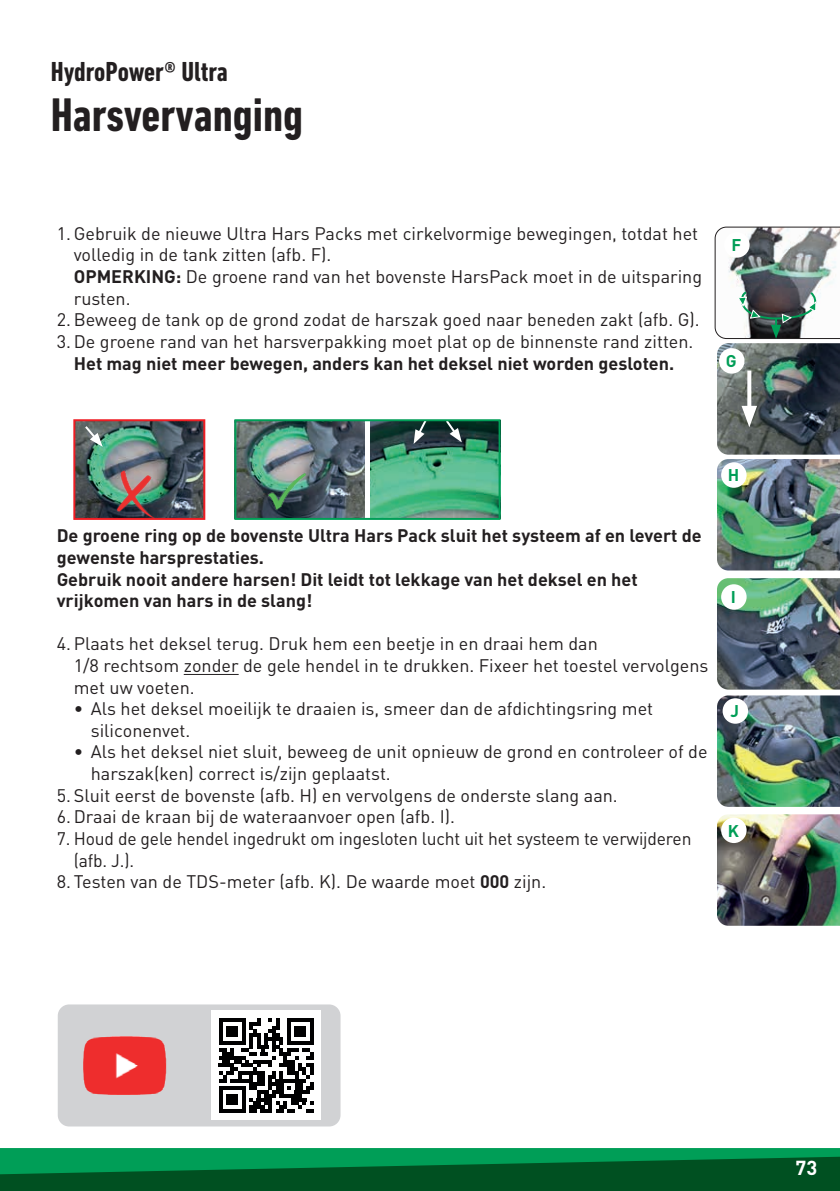
<style>
.page{position:relative;width:840px;height:1191px;background:#fff}
.page>*{position:absolute;margin:0;border:0;box-sizing:border-box;transform-origin:0 0}
.t1{font:700 condensed 48px "DIN Next LT Pro";color:#231f20}
.t2{font:700 condensed 28px "DIN Next LT Pro";letter-spacing:-.005em;color:#231f20}
.t3{font:700 20px "DIN Pro";color:#fff}
.t4{font:18px/21.6px "DIN Pro";color:#231f20}
.t5{font:700 18px/21.6px "DIN Pro";color:#231f20}
.t6{font:700 16.8px "DIN Pro";color:#009e57}
.s1{font-weight:700}
</style>
<div class="page">
<svg style="left:0;top:1047px;width:839px;height:144px"></svg>
<img style="left:76px;top:422px;width:126px;height:95px">
<div style="left:73px;top:419px;width:132px;height:101px;border:2px solid #ee1d23"></div>
<img style="left:115px;top:469px;width:41px;height:49px">
<svg style="left:83px;top:424px;width:20px;height:23px"></svg>
<img style="left:237px;top:422px;width:127px;height:95px">
<img style="left:370px;top:422px;width:127px;height:95px">
<img style="left:266px;top:470px;width:42px;height:42px">
<svg style="left:413px;top:422px;width:15px;height:22px"></svg>
<svg style="left:444px;top:422px;width:17px;height:20px"></svg>
<div style="left:234px;top:419px;width:266px;height:101px;border:2px solid #009e57"></div>
<div style="left:58px;top:1004px;width:282px;height:122px;background:#d1d2d4;border-radius:11px"></div>
<img style="left:83px;top:1036px;width:84px;height:58px">
<div style="left:211px;top:1010px;width:110px;height:110px;background:#fff"></div>
<svg style="left:219px;top:1018px;width:94px;height:94px"></svg>
<img style="left:717px;top:459px;width:122px;height:111px">
<div style="left:720px;top:462px;width:26px;height:26px;background:#fff;border-radius:50%"></div>
<img style="left:717px;top:578px;width:122px;height:111px">
<div style="left:720px;top:584px;width:26px;height:26px;background:#fff;border-radius:50%"></div>
<img style="left:717px;top:814px;width:122px;height:111px">
<div style="left:720px;top:817px;width:26px;height:26px;background:#fff;border-radius:50%"></div>
<img style="left:717px;top:695px;width:122px;height:112px">
<div style="left:722px;top:698px;width:25px;height:25px;background:#fff;border-radius:50%"></div>
<img style="left:714px;top:227px;width:125px;height:112px">
<img style="left:717px;top:343px;width:122px;height:111px">
<div style="left:718px;top:348px;width:26px;height:25px;background:#fff;border-radius:50%"></div>
<svg style="left:746px;top:370px;width:4px;height:36px"></svg>
<svg style="left:741px;top:406px;width:15px;height:21px"></svg>
<hr style="left:184px;top:674px;width:54px;height:1px;background:#231f20">
<h2 class="t2" style="left:51px;top:55px;width:178px">HydroPower® Ultra</h2>
<h1 class="t1" style="left:51px;top:87px;width:254px">Harsvervanging</h1>
<p class="t4" style="left:57px;top:222px;width:642px">1.Gebruik de nieuwe Ultra Hars Packs met cirkelvormige bewegingen, totdat het</p>
<p class="t4" style="left:74px;top:243px;width:259px">volledig in de tank zitten (afb. F).</p>
<p class="t4" style="left:74px;top:265px;width:629px"><span class="s1">OPMERKING:</span> De groene rand van het bovenste HarsPack moet in de uitsparing</p>
<p class="t4" style="left:74px;top:287px;width:58px">rusten.</p>
<p class="t4" style="left:57px;top:308px;width:644px">2.Beweeg de tank op de grond zodat de harszak goed naar beneden zakt (afb. G).</p>
<p class="t4" style="left:57px;top:330px;width:638px">3.De groene rand van het harsverpakking moet plat op de binnenste rand zitten.</p>
<p class="t5" style="left:74px;top:351px;width:601px">Het mag niet meer bewegen, anders kan het deksel niet worden gesloten.</p>
<p class="t6" style="left:731px;top:234px;width:11px">F</p>
<p class="t6" style="left:725px;top:349px;width:12px">G</p>
<p class="t5" style="left:57px;top:524px;width:646px">De groene ring op de bovenste Ultra Hars Pack sluit het systeem af en levert de gewenste harsprestaties.<br>Gebruik nooit andere harsen! Dit leidt tot lekkage van het deksel en het vrijkomen van hars in de slang!</p>
<p class="t4" style="left:74px;top:632px;width:636px;text-indent:-17px">4.Plaats het deksel terug. Druk hem een beetje in en draai hem dan<br>1/8 rechtsom zonder de gele hendel in te drukken. Fixeer het toestel vervolgens met uw voeten.</p>
<p class="t4" style="left:91px;top:697px;width:563px;text-indent:-17px">• Als het deksel moeilijk te draaien is, smeer dan de afdichtingsring met siliconenvet.</p>
<p class="t4" style="left:91px;top:740px;width:618px;text-indent:-17px">• Als het deksel niet sluit, beweeg de unit opnieuw de grond en controleer of de harszak(ken) correct is/zijn geplaatst.</p>
<p class="t4" style="left:57px;top:783px;width:562px">5. Sluit eerst de bovenste (afb. H) en vervolgens de onderste slang aan.<br>6.Draai de kraan bij de wateraanvoer open (afb. I).</p>
<p class="t4" style="left:74px;top:827px;width:619px;text-indent:-17px">7. Houd de gele hendel ingedrukt om ingesloten lucht uit het systeem te verwijderen (afb. J.).</p>
<p class="t4" style="left:57px;top:870px;width:491px">8. Testen van de TDS-meter (afb. K). De waarde moet <span class="s1">000</span> zijn.</p>
<p class="t6" style="left:727px;top:464px;width:13px">H</p>
<p class="t6" style="left:730px;top:586px;width:7px">I</p>
<p class="t6" style="left:730px;top:699px;width:10px">J</p>
<p class="t6" style="left:727px;top:819px;width:13px">K</p>
<p class="t3" style="left:795px;top:1154px;width:23px">73</p>
</div>
